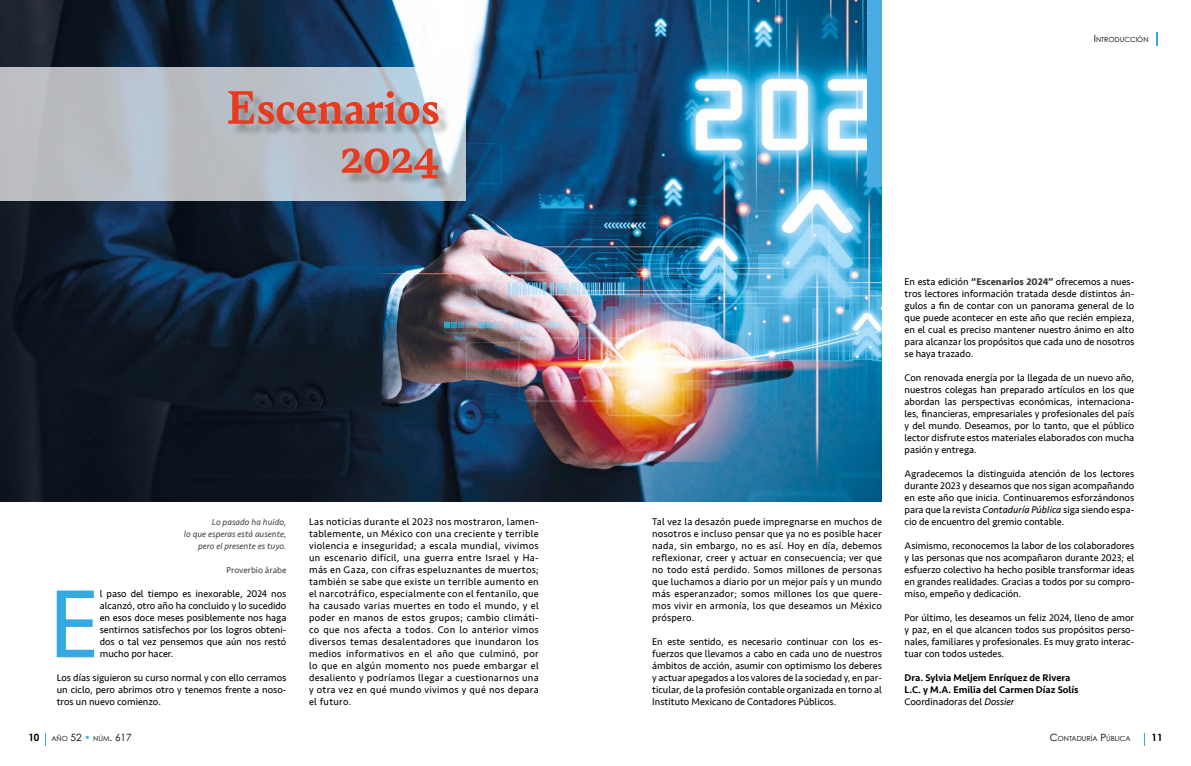
<style>
.page{position:relative;width:1191px;height:766px;background:#fff}
.page>*{position:absolute;margin:0;border:0;box-sizing:border-box;transform-origin:0 0}
.t1{font:100.1px "Seravek";color:#36a9e1}
.t2{font:700 50px/49px "Bely";color:#e73b1f;text-align:right}
.t3{font:10px/12px "Seravek";color:#000;text-align:justify}
.t4{font:500 10px/12px "Seravek";color:#000}
.t5{font:700 10px "Century Gothic Pro";color:#000}
.t6{font:italic 9px/12px "Seravek";color:#4a4a49;text-align:right}
.t7{font:9px "Seravek";color:#4a4a49}
.t8{font:7px "Century Gothic Pro";color:#000}
.s1{font-size:10px}
.s2{font-weight:700;color:#3c3c3b}
.s3{font-style:italic}
.s4{font-weight:400}
.s5{font-weight:400;font-style:italic}
.s6{font-weight:700;font-size:10px}
.s7{font-size:10px;color:#36a9e1}
</style>
<div class="page">
<svg style="left:1144px;top:733px;width:1px;height:12px"></svg>
<svg style="left:45px;top:733px;width:1px;height:12px"></svg>
<svg style="left:1156px;top:32px;width:1px;height:14px"></svg>
<img style="left:0;top:0;width:882px;height:501px">
<svg style="left:0;top:67px;width:466px;height:134px;background:#bcc2c8"></svg>
<div style="left:230px;top:93px;width:221px;height:98px;background:#000;opacity:.26"></div>
<div style="left:867px;top:0;width:15px;height:186px;background:#49ade3"></div>
<h2 class="t2" style="left:226px;top:80px;width:215px">Escenarios<br>2024</h2>
<p class="t8" style="left:1093px;top:35px;width:56px"><span class="s1">I</span>NTRODUCCIÓN</p>
<p class="t6" style="left:184px;top:516px;width:104px">Lo pasado ha huido,<br>lo que esperas está ausente, pero el presente es tuyo.</p>
<p class="t7" style="left:227px;top:563px;width:61px">Proverbio árabe</p>
<h1 class="t1" style="left:49px;top:546px;width:53px">E</h1>
<p class="t3" style="left:100px;top:587px;width:188px">l paso del tiempo es inexorable, 2024 nos alcanzó, otro año ha concluido y lo sucedido en esos doce meses posiblemente nos haga sentirnos satisfechos por los logros obteni&shy;dos o tal vez pensemos que aún nos restó mucho por hacer.</p>
<p class="t3" style="left:57px;top:671px;width:231px">Los días siguieron su curso normal y con ello cerramos un ciclo, pero abrimos otro y tenemos frente a noso&shy;tros un nuevo comienzo.</p>
<p class="t3" style="left:309px;top:515px;width:231px">Las noticias durante el 2023 nos mostraron, lamen&shy;tablemente, un México con una creciente y terrible violencia e inseguridad; a escala mundial, vivimos un escenario difícil, una guerra entre Israel y Ha&shy;más en Gaza, con cifras espeluznantes de muertos; también se sabe que existe un terrible aumento en el narcotráfico, especialmente con el fentanilo, que ha causado varias muertes en todo el mundo, y el poder en manos de estos grupos; cambio climáti&shy;co que nos afecta a todos. Con lo anterior vimos diversos temas desalentadores que inundaron los medios informativos en el año que culminó, por lo que en algún momento nos puede embargar el desaliento y podríamos llegar a cuestionarnos una y otra vez en qué mundo vivimos y qué nos depara el futuro.</p>
<p class="t3" style="left:652px;top:515px;width:231px">Tal vez la desazón puede impregnarse en muchos de nosotros e incluso pensar que ya no es posible hacer nada, sin embargo, no es así. Hoy en día, debemos reflexionar, creer y actuar en consecuencia; ver que no todo está perdido. Somos millones de personas que luchamos a diario por un mejor país y un mundo más esperanzador; somos millones los que quere&shy;mos vivir en armonía, los que deseamos un México próspero.</p>
<p class="t3" style="left:652px;top:635px;width:231px">En este sentido, es necesario continuar con los es&shy;fuerzos que llevamos a cabo en cada uno de nuestros ámbitos de acción, asumir con optimismo los deberes y actuar apegados a los valores de la sociedad y, en par&shy;ticular, de la profesión contable organizada en torno al Instituto Mexicano de Contadores Públicos.</p>
<p class="t3" style="left:904px;top:275px;width:231px">En esta edición <span class="s2">“Escenarios 2024”</span> ofrecemos a nues&shy;tros lectores información tratada desde distintos án&shy;gulos a fin de contar con un panorama general de lo que puede acontecer en este año que recién empieza, en el cual es preciso mantener nuestro ánimo en alto para alcanzar los propósitos que cada uno de nosotros se haya trazado.</p>
<p class="t3" style="left:904px;top:371px;width:231px">Con renovada energía por la llegada de un nuevo año, nuestros colegas han preparado artículos en los que abordan las perspectivas económicas, internaciona&shy;les, financieras, empresariales y profesionales del país y del mundo. Deseamos, por lo tanto, que el público lector disfrute estos materiales elaborados con mucha pasión y entrega.</p>
<p class="t3" style="left:904px;top:467px;width:231px">Agradecemos la distinguida atención de los lectores durante 2023 y deseamos que nos sigan acompañando en este año que inicia. Continuaremos esforzándonos para que la revista <span class="s3">Contaduría Pública</span> siga siendo espa&shy;cio de encuentro del gremio contable.</p>
<p class="t3" style="left:904px;top:539px;width:231px">Asimismo, reconocemos la labor de los colaboradores y las personas que nos acompañaron durante 2023; el esfuerzo colectivo ha hecho posible transformar ideas en grandes realidades. Gracias a todos por su compro&shy;miso, empeño y dedicación.</p>
<p class="t3" style="left:904px;top:611px;width:231px">Por último, les deseamos un feliz 2024, lleno de amor y paz, en el que alcancen todos sus propósitos perso&shy;nales, familiares y profesionales. Es muy grato interac&shy;tuar con todos ustedes.</p>
<p class="t4" style="left:904px;top:671px;width:175px">Dra. Sylvia Meljem Enríquez de Rivera<br>L.C. y M.A. Emilia del Carmen Díaz Solís<br><span class="s4">Coordinadoras del</span> <span class="s5">Dossier</span></p>
<p class="t8" style="left:28px;top:734px;width:105px"><span class="s6">10</span> AÑO <span class="s1">52</span> <span class="s7">•</span> NÚM<span class="s1">. 617</span></p>
<p class="t8" style="left:1049px;top:734px;width:82px"><span class="s1">C</span>ONTADURÍA <span class="s1">P</span>ÚBLICA</p>
<p class="t5" style="left:1151px;top:731px;width:13px">11</p>
</div>
